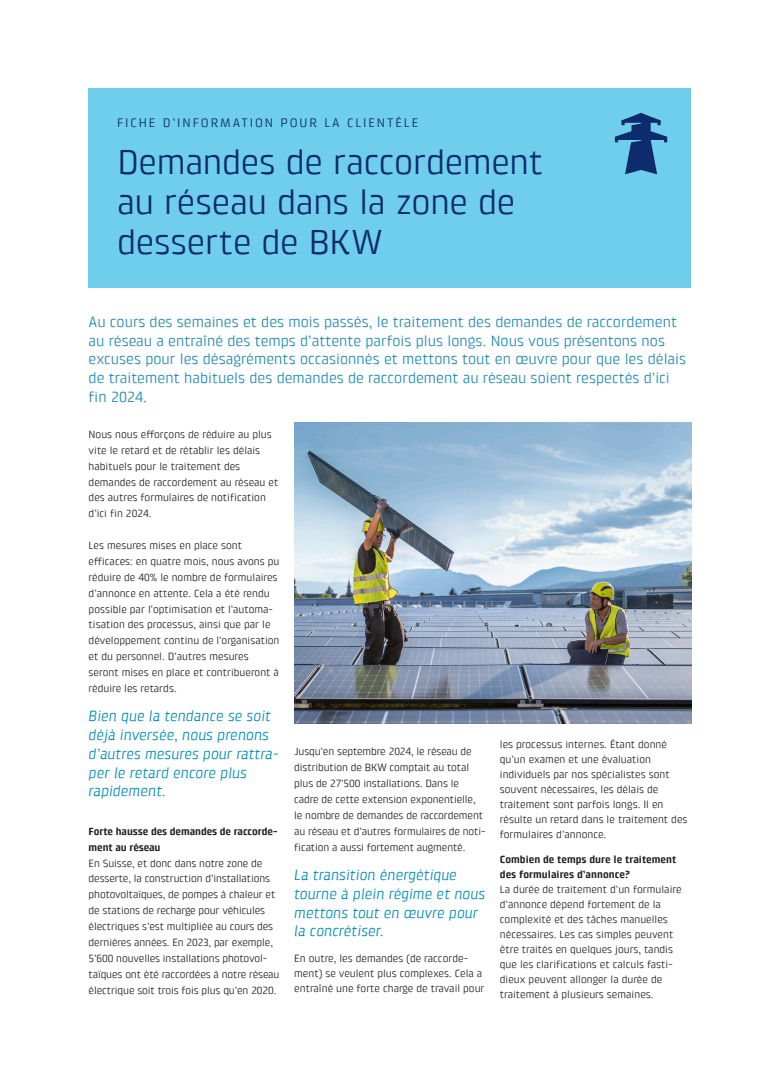
<style>
.page{position:relative;width:780px;height:1088px;background:#fff}
.page>*{position:absolute;margin:0;border:0;box-sizing:border-box;transform-origin:0 0}
.BKW_Headline_30_32pt_Regular_DE{font:35px/40px "Klint Pro";letter-spacing:-.01em;color:#0d2b6d}
.BKW_Intro_12_15pt_Regular_DE{font:15px/18.8px "Klint Pro";color:#2189b0}
.BKW_Quotation_12_15pt_Regular_DE{font:italic 15px/18.8px "Klintfor BKW";color:#008bb5}
.BKW_Cover_Rubrik_10_12pt_Regular_DE{font:12.5px "Klint Pro";letter-spacing:.15em;color:#0d2b6d}
.BKW_Copy_8_5_12pt_Regular_DE{font:10.62px/15.9px "Klint Pro";letter-spacing:-.01em;color:#231f20}
.BKW_Quotation_12_15pt_Regular_DE-2{font:10.62px/15px "Klint Pro";color:#231f20}
.s1{font-weight:700}
</style>
<div class="page">
<div style="left:89px;top:89px;width:602px;height:199px;background:#6eceeb"></div>
<svg style="left:614px;top:113px;width:53px;height:61px"></svg>
<img style="left:294px;top:422px;width:397px;height:302px">
<p class="BKW_Cover_Rubrik_10_12pt_Regular_DE" style="left:117px;top:115px;width:303px">FICHE D’INFORMATION POUR LA CLIENTÈLE</p>
<p class="BKW_Headline_30_32pt_Regular_DE" style="left:117px;top:142px;width:427px">Demandes de raccordement au réseau dans la zone de desserte de BKW</p>
<p class="BKW_Intro_12_15pt_Regular_DE" style="left:89px;top:312px;width:599px">Au cours des semaines et des mois passés, le traitement des demandes de raccordement au réseau a entraîné des temps d’attente parfois plus longs. Nous vous présentons nos excuses pour les désagréments occasionnés et mettons tout en œuvre pour que les délais de traitement habituels des demandes de raccordement au réseau soient respectés d’ici fin 2024.</p>
<p class="BKW_Copy_8_5_12pt_Regular_DE" style="left:89px;top:426px;width:191px">Nous nous efforçons de réduire au plus vite le retard et de rétablir les délais habituels pour le traitement des demandes de raccordement au réseau et des autres formulaires de notification d’ici fin 2024.</p>
<p class="BKW_Copy_8_5_12pt_Regular_DE" style="left:89px;top:537px;width:192px">Les mesures mises en place sont efficaces: en quatre mois, nous avons pu réduire de 40% le nombre de formulaires d’annonce en attente. Cela a été rendu possible par l’optimisation et l’automa&shy;tisation des processus, ainsi que par le développement continu de l’organisation et du personnel. D’autres mesures seront mises en place et contribueront à réduire les retards.</p>
<p class="BKW_Quotation_12_15pt_Regular_DE" style="left:89px;top:707px;width:192px">Bien que la tendance se soit déjà inversée, nous prenons d’autres mesures pour rattra&shy;per le retard encore plus rapidement.</p>
<p class="BKW_Copy_8_5_12pt_Regular_DE" style="left:89px;top:823px;width:192px"><span class="s1">Forte hausse des demandes de raccorde&shy;ment au réseau<br></span>En Suisse, et donc dans notre zone de desserte, la construction d’installations photovoltaïques, de pompes à chaleur et de stations de recharge pour véhicules électriques s’est multipliée au cours des dernières années. En 2023, par exemple, 5’600 nouvelles installations photovol&shy;taïques ont été raccordées à notre réseau électrique soit trois fois plus qu’en 2020.</p>
<p class="BKW_Quotation_12_15pt_Regular_DE-2" style="left:500px;top:736px;width:189px">les processus internes. Étant donné qu’un examen et une évaluation individuels par nos spécialistes sont souvent nécessaires, les délais de traitement sont parfois longs. Il en résulte un retard dans le traitement des formulaires d’annonce.</p>
<p class="BKW_Quotation_12_15pt_Regular_DE-2" style="left:500px;top:852px;width:183px"><span class="s1">Combien de temps dure le traitement des formulaires d’annonce?<br></span>La durée de traitement d’un formulaire d’annonce dépend fortement de la complexité et des tâches manuelles nécessaires. Les cas simples peuvent être traités en quelques jours, tandis que les clarifications et calculs fasti&shy;dieux peuvent allonger la durée de traitement à plusieurs semaines.</p>
<p class="BKW_Copy_8_5_12pt_Regular_DE" style="left:294px;top:744px;width:193px">Jusqu’en septembre 2024, le réseau de distribution de BKW comptait au total plus de 27’500 installations. Dans le cadre de cette extension exponentielle, le nombre de demandes de raccordement au réseau et d’autres formulaires de noti&shy;fication a aussi fortement augmenté.</p>
<p class="BKW_Quotation_12_15pt_Regular_DE" style="left:294px;top:865px;width:192px">La transition énergétique tourne à plein régime et nous mettons tout en œuvre pour la concrétiser.</p>
<p class="BKW_Quotation_12_15pt_Regular_DE-2" style="left:294px;top:951px;width:192px">En outre, les demandes (de raccorde&shy;ment) se veulent plus complexes. Cela a entraîné une forte charge de travail pour</p>
</div>
